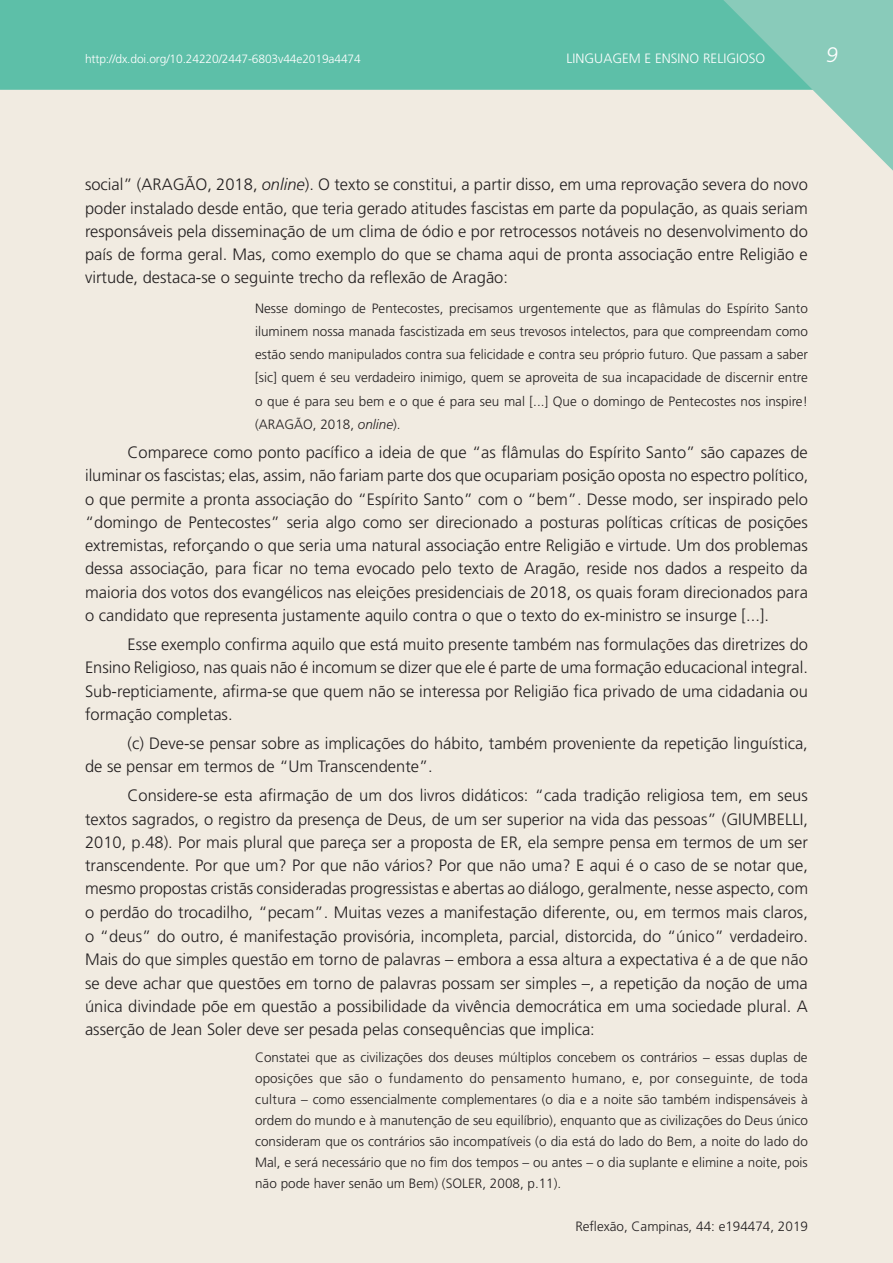
<style>
.page{position:relative;width:893px;height:1263px;background:#fff}
.page>*{position:absolute;margin:0;border:0;box-sizing:border-box;transform-origin:0 0}
.t1{font:italic 300 21px "Frutiger";color:#fff}
.t2{font:300 16.5px/23.2px "Frutiger";color:#231f20;text-align:justify}
.t3{font:300 13.5px/21px "Frutiger";color:#231f20;text-align:justify}
.t4{font:300 13.5px "Frutiger";color:#fff}
.t5{font:300 12px "Frutiger";letter-spacing:-.01em;color:#fff}
.s1{font-style:italic}
</style>
<div class="page">
<div style="left:0;top:0;width:718px;height:90px;background:#5dbfa8"></div>
<svg style="left:718px;top:0;width:175px;height:172px;background:#a9d5c5"></svg>
<p class="t5" style="left:85px;top:52px;width:277px">http://dx.doi.org/10.24220/2447-6803v44e2019a4474</p>
<p class="t4" style="left:567px;top:50px;width:200px">LINGUAGEM E ENSINO RELIGIOSO</p>
<p class="t1" style="left:826px;top:43px;width:13px">9</p>
<p class="t2" style="left:85px;top:173px;width:724px">social” (ARAGÃO, 2018, <span class="s1">online</span>). O texto se constitui, a partir disso, em uma reprovação severa do novo poder instalado desde então, que teria gerado atitudes fascistas em parte da população, as quais seriam responsáveis pela disseminação de um clima de ódio e por retrocessos notáveis no desenvolvimento do país de forma geral. Mas, como exemplo do que se chama aqui de pronta associação entre Religião e virtude, destaca-se o seguinte trecho da reflexão de Aragão:</p>
<p class="t3" style="left:255px;top:296px;width:554px;line-height:23.2px">Nesse domingo de Pentecostes, precisamos urgentemente que as flâmulas do Espírito Santo iluminem nossa manada fascistizada em seus trevosos intelectos, para que compreendam como estão sendo manipulados contra sua felicidade e contra seu próprio futuro. Que passam a saber [sic] quem é seu verdadeiro inimigo, quem se aproveita de sua incapacidade de discernir entre o que é para seu bem e o que é para seu mal [...] Que o domingo de Pentecostes nos inspire! (ARAGÃO, 2018, <span class="s1">online</span>).</p>
<p class="t2" style="left:85px;top:441px;width:725px;text-indent:43px">Comparece como ponto pacífico a ideia de que “as flâmulas do Espírito Santo” são capazes de iluminar os fascistas; elas, assim, não fariam parte dos que ocupariam posição oposta no espectro político, o que permite a pronta associação do “Espírito Santo” com o “bem”. Desse modo, ser inspirado pelo “domingo de Pentecostes” seria algo como ser direcionado a posturas políticas críticas de posições extremistas, reforçando o que seria uma natural associação entre Religião e virtude. Um dos problemas dessa associação, para ficar no tema evocado pelo texto de Aragão, reside nos dados a respeito da maioria dos votos dos evangélicos nas eleições presidenciais de 2018, os quais foram direcionados para o candidato que representa justamente aquilo contra o que o texto do ex-ministro se insurge [...].</p>
<p class="t2" style="left:85px;top:633px;width:724px;text-indent:43px">Esse exemplo confirma aquilo que está muito presente também nas formulações das diretrizes do Ensino Religioso, nas quais não é incomum se dizer que ele é parte de uma formação educacional integral.<br>Sub-repticiamente, afirma-se que quem não se interessa por Religião fica privado de uma cidadania ou formação completas.</p>
<p class="t2" style="left:85px;top:732px;width:724px;text-indent:43px">(c) Deve-se pensar sobre as implicações do hábito, também proveniente da repetição linguística, de se pensar em termos de “Um Transcendente”.</p>
<p class="t2" style="left:85px;top:784px;width:724px;text-indent:43px">Considere-se esta afirmação de um dos livros didáticos: “cada tradição religiosa tem, em seus textos sagrados, o registro da presença de Deus, de um ser superior na vida das pessoas” (GIUMBELLI, 2010, p.48). Por mais plural que pareça ser a proposta de ER, ela sempre pensa em termos de um ser transcendente. Por que um? Por que não vários? Por que não uma? E aqui é o caso de se notar que, mesmo propostas cristãs consideradas progressistas e abertas ao diálogo, geralmente, nesse aspecto, com o perdão do trocadilho, “pecam”. Muitas vezes a manifestação diferente, ou, em termos mais claros, o “deus” do outro, é manifestação provisória, incompleta, parcial, distorcida, do “único” verdadeiro.<br>Mais do que simples questão em torno de palavras – embora a essa altura a expectativa é a de que não se deve achar que questões em torno de palavras possam ser simples –, a repetição da noção de uma única divindade põe em questão a possibilidade da vivência democrática em uma sociedade plural. A asserção de Jean Soler deve ser pesada pelas consequências que implica:</p>
<p class="t3" style="left:255px;top:1047px;width:554px">Constatei que as civilizações dos deuses múltiplos concebem os contrários – essas duplas de oposições que são o fundamento do pensamento humano, e, por conseguinte, de toda cultura – como essencialmente complementares (o dia e a noite são também indispensáveis à ordem do mundo e à manutenção de seu equilíbrio), enquanto que as civilizações do Deus único consideram que os contrários são incompatíveis (o dia está do lado do Bem, a noite do lado do Mal, e será necessário que no fim dos tempos – ou antes – o dia suplante e elimine a noite, pois não pode haver senão um Bem) (SOLER, 2008, p.11).</p>
<p class="t3" style="left:575px;top:1215px;width:234px">Reflexão, Campinas, 44: e194474, 2019</p>
</div>
